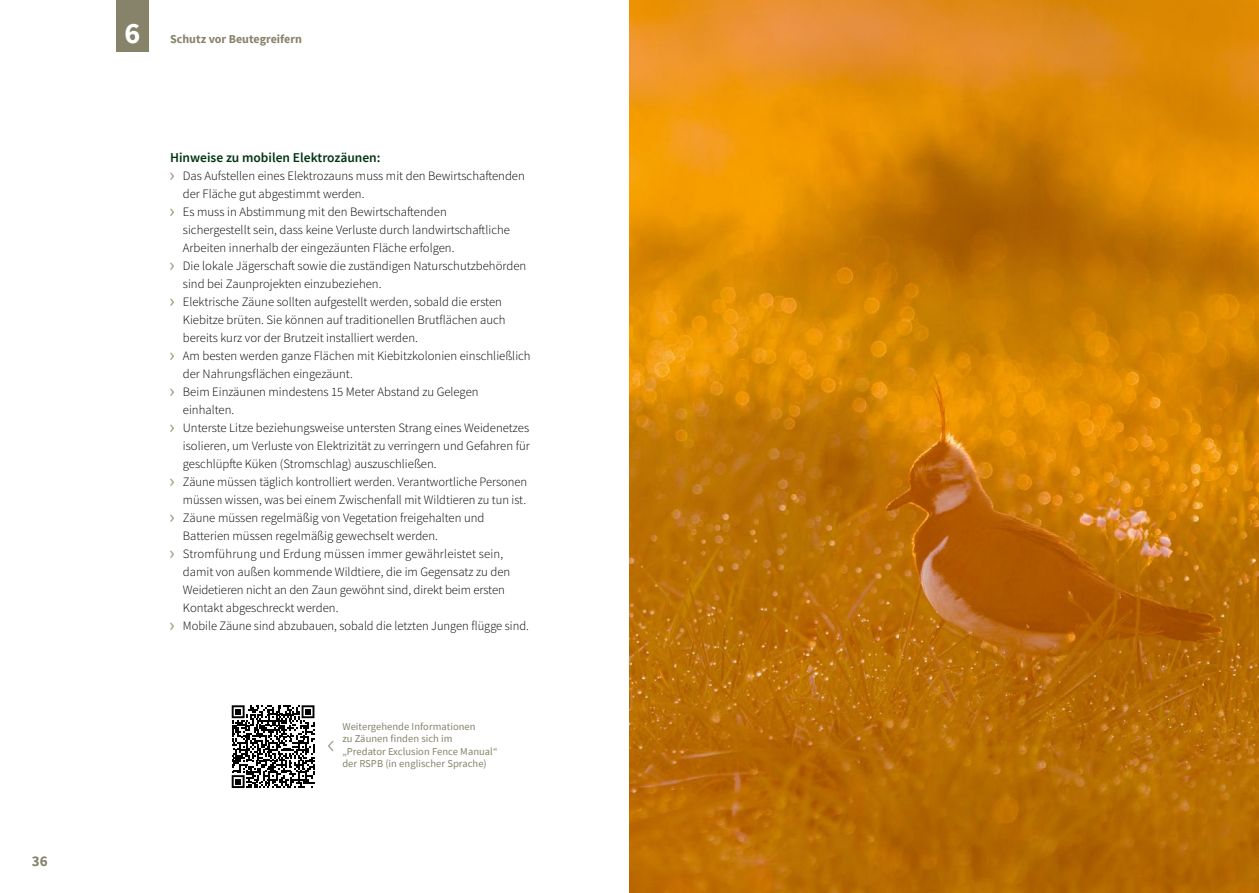
<style>
.page{position:relative;width:1259px;height:893px;background:#fff}
.page>*{position:absolute;margin:0;border:0;box-sizing:border-box;transform-origin:0 0}
.t1{font:700 30px "Source Sans Pro";color:#fff}
.t2{font:700 15px "Source Sans Pro";color:#86836a}
.t3{font:600 13.5px "Source Sans Pro";color:#003412}
.t4{font:300 12.75px/18px "Source Sans Pro";color:#000}
.t5{font:700 12px "Source Sans Pro";color:#86836a}
.t6{font:10.5px/12px "Source Sans Pro";letter-spacing:.005em;color:#86836a}
</style>
<div class="page">
<svg style="left:170px;top:172px;width:4px;height:8px"></svg>
<svg style="left:170px;top:208px;width:4px;height:8px"></svg>
<svg style="left:170px;top:262px;width:4px;height:8px"></svg>
<svg style="left:170px;top:298px;width:4px;height:8px"></svg>
<svg style="left:170px;top:352px;width:4px;height:8px"></svg>
<svg style="left:170px;top:388px;width:4px;height:8px"></svg>
<svg style="left:170px;top:424px;width:4px;height:8px"></svg>
<svg style="left:170px;top:478px;width:4px;height:8px"></svg>
<svg style="left:170px;top:514px;width:4px;height:8px"></svg>
<svg style="left:170px;top:550px;width:4px;height:8px"></svg>
<svg style="left:170px;top:622px;width:4px;height:8px"></svg>
<div style="left:116px;top:0;width:33px;height:51px;background:#86836a"></div>
<img style="left:629px;top:0;width:630px;height:893px">
<svg style="left:328px;top:740px;width:6px;height:12px"></svg>
<svg style="left:232px;top:705px;width:82px;height:83px"></svg>
<p class="t2" style="left:32px;top:852px;width:17px">36</p>
<h1 class="t1" style="left:124px;top:13px;width:17px">6</h1>
<p class="t5" style="left:170px;top:31px;width:133px">Schutz vor Beutegreifern</p>
<p class="t3" style="left:170px;top:149px;width:212px">Hinweise zu mobilen Elektrozäunen:</p>
<p class="t4" style="left:183px;top:167px;width:349px">Das Aufstellen eines Elektrozauns muss mit den Bewirtschaftenden der Fläche gut abgestimmt werden.<br>Es muss in Abstimmung mit den Bewirtschaftenden<br>sichergestellt sein, dass keine Verluste durch landwirtschaftliche Arbeiten innerhalb der eingezäunten Fläche erfolgen.<br>Die lokale Jägerschaft sowie die zuständigen Naturschutzbehörden sind bei Zaunprojekten einzubeziehen.<br>Elektrische Zäune sollten aufgestellt werden, sobald die ersten Kiebitze brüten. Sie können auf traditionellen Brutflächen auch bereits kurz vor der Brutzeit installiert werden.<br>Am besten werden ganze Flächen mit Kiebitzkolonien einschließlich der Nahrungsflächen eingezäunt.<br>Beim Einzäunen mindestens 15 Meter Abstand zu Gelegen einhalten.<br>Unterste Litze beziehungsweise untersten Strang eines Weidenetzes isolieren, um Verluste von Elektrizität zu verringern und Gefahren für geschlüpfte Küken (Stromschlag) auszuschließen.<br>Zäune müssen täglich kontrolliert werden. Verantwortliche Personen müssen wissen, was bei einem Zwischenfall mit Wildtieren zu tun ist.<br>Zäune müssen regelmäßig von Vegetation freigehalten und Batterien müssen regelmäßig gewechselt werden.<br>Stromführung und Erdung müssen immer gewährleistet sein, damit von außen kommende Wildtiere, die im Gegensatz zu den Weidetieren nicht an den Zaun gewöhnt sind, direkt beim ersten Kontakt abgeschreckt werden.<br>Mobile Zäune sind abzubauen, sobald die letzten Jungen flügge sind.</p>
<p class="t6" style="left:342px;top:721px;width:157px">Weitergehende Informationen<br>zu Zäunen finden sich im „Predator Exclusion Fence Manual“ der RSPB (in englischer Sprache)</p>
</div>
